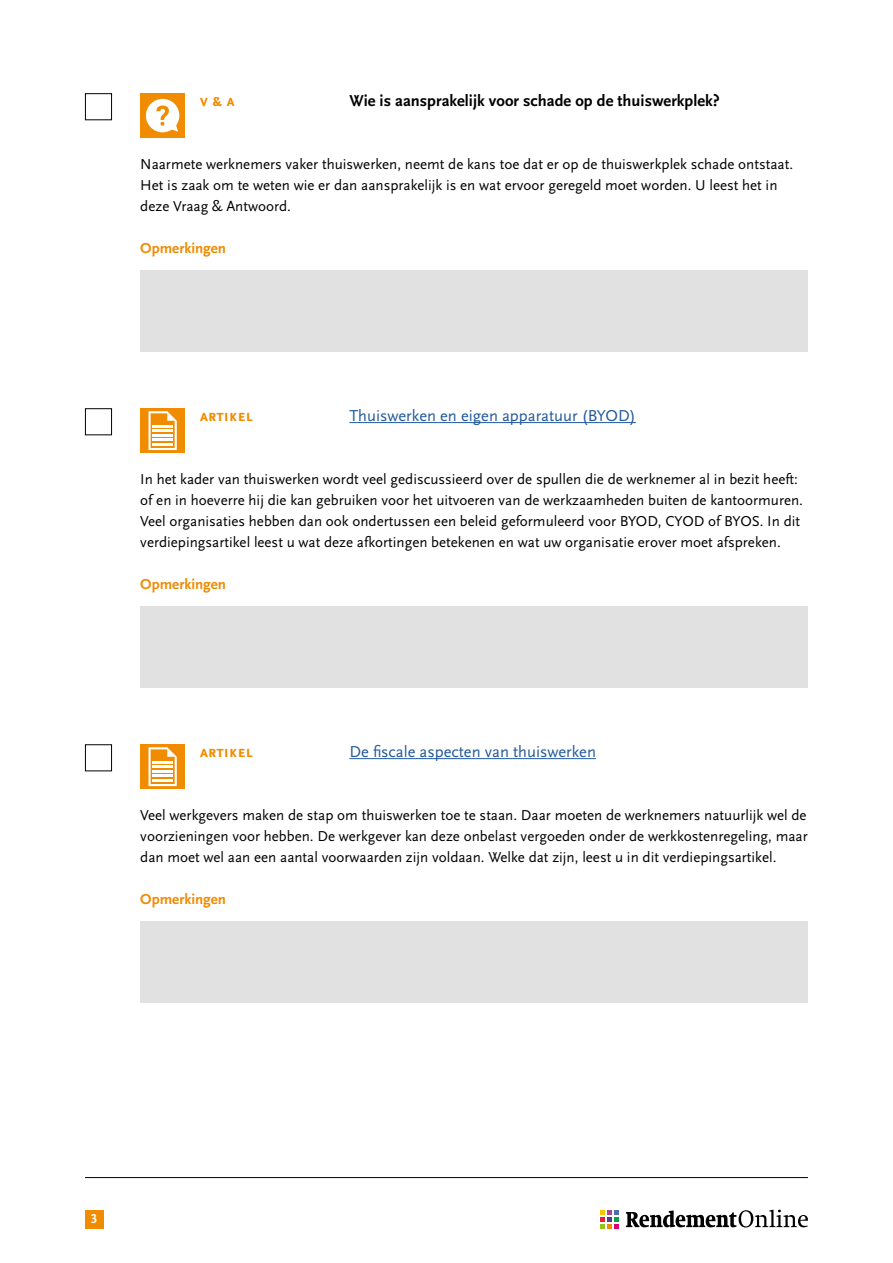
<style>
.page{position:relative;width:893px;height:1263px;background:#fff}
.page>*{position:absolute;margin:0;border:0;box-sizing:border-box;transform-origin:0 0}
.t1{font:16.5px "Scala Sans OT";color:#22599b}
.t2{font:700 16.5px "Scala Sans OT";color:#000}
.t3{font:700 16.5px "Scala Sans OT";color:#f18b00}
.t4{font:15px/21px "Scala Sans OT";color:#000}
.t5{font:700 15px "Scala Sans OT";color:#f18b00}
.t6{font:700 13.5px "Scala Sans OT";color:#fff}
</style>
<div class="page">
<hr style="left:85px;top:1177px;width:723px;height:1px;background:#000">
<div style="left:85px;top:1210px;width:18px;height:18px;background:#f18b00"></div>
<svg style="left:626px;top:1209px;width:182px;height:18px"></svg>
<svg style="left:601px;top:1210px;width:18px;height:19px"></svg>
<hr style="left:349px;top:422px;width:287px;height:1px;background:#22599b">
<hr style="left:349px;top:758px;width:247px;height:1px;background:#22599b">
<div style="left:140px;top:270px;width:668px;height:81px;background:#e1e1e1"></div>
<div style="left:140px;top:606px;width:668px;height:81px;background:#e1e1e1"></div>
<div style="left:140px;top:921px;width:668px;height:81px;background:#e1e1e1"></div>
<div style="left:85px;top:93px;width:27px;height:27px;border:1px solid #000"></div>
<div style="left:140px;top:93px;width:45px;height:45px;background:#f18b00"></div>
<svg style="left:146px;top:99px;width:33px;height:33px"></svg>
<div style="left:85px;top:408px;width:27px;height:27px;border:1px solid #000"></div>
<div style="left:140px;top:408px;width:45px;height:45px;background:#f18b00"></div>
<svg style="left:148px;top:411px;width:29px;height:39px"></svg>
<hr style="left:153px;top:439px;width:20px;height:2px;background:#fff">
<hr style="left:153px;top:430px;width:20px;height:2px;background:#fff">
<hr style="left:153px;top:434px;width:20px;height:2px;background:#fff">
<hr style="left:153px;top:425px;width:20px;height:2px;background:#fff">
<hr style="left:153px;top:443px;width:20px;height:3px;background:#fff">
<div style="left:85px;top:744px;width:27px;height:27px;border:1px solid #000"></div>
<div style="left:140px;top:744px;width:45px;height:45px;background:#f18b00"></div>
<svg style="left:148px;top:747px;width:29px;height:39px"></svg>
<hr style="left:153px;top:775px;width:20px;height:2px;background:#fff">
<hr style="left:153px;top:766px;width:20px;height:2px;background:#fff">
<hr style="left:153px;top:770px;width:20px;height:2px;background:#fff">
<hr style="left:153px;top:761px;width:20px;height:2px;background:#fff">
<hr style="left:153px;top:779px;width:20px;height:3px;background:#fff">
<p class="t3" style="left:200px;top:91px;width:37px">V &amp; A</p>
<p class="t2" style="left:349px;top:91px;width:372px">Wie is aansprakelijk voor schade op de thuiswerkplek?</p>
<p class="t4" style="left:140px;top:154px;width:654px">Naarmete werknemers vaker thuiswerken, neemt de kans toe dat er op de thuiswerkplek schade ontstaat.<br>Het is zaak om te weten wie er dan aansprakelijk is en wat ervoor geregeld moet worden. U leest het in deze Vraag &amp; Antwoord.</p>
<p class="t5" style="left:140px;top:240px;width:87px">Opmerkingen</p>
<p class="t3" style="left:200px;top:406px;width:55px">ARTIKEL</p>
<p class="t1" style="left:349px;top:407px;width:288px">Thuiswerken en eigen apparatuur (BYOD)</p>
<p class="t4" style="left:140px;top:469px;width:664px">In het kader van thuiswerken wordt veel gediscussieerd over de spullen die de werknemer al in bezit heeft: of en in hoeverre hij die kan gebruiken voor het uitvoeren van de werkzaamheden buiten de kantoormuren.<br>Veel organisaties hebben dan ook ondertussen een beleid geformuleerd voor BYOD, CYOD of BYOS. In dit verdiepingsartikel leest u wat deze afkortingen betekenen en wat uw organisatie erover moet afspreken.</p>
<p class="t5" style="left:140px;top:576px;width:87px">Opmerkingen</p>
<p class="t3" style="left:200px;top:742px;width:55px">ARTIKEL</p>
<p class="t1" style="left:349px;top:743px;width:248px">De fiscale aspecten van thuiswerken</p>
<p class="t4" style="left:140px;top:805px;width:669px;text-align:justify">Veel werkgevers maken de stap om thuiswerken toe te staan. Daar moeten de werknemers natuurlijk wel de voorzieningen voor hebben. De werkgever kan deze onbelast vergoeden onder de werkkostenregeling, maar dan moet wel aan een aantal voorwaarden zijn voldaan. Welke dat zijn, leest u in dit verdiepingsartikel.</p>
<p class="t5" style="left:140px;top:891px;width:87px">Opmerkingen</p>
<p class="t6" style="left:91px;top:1211px;width:8px">3</p>
</div>
